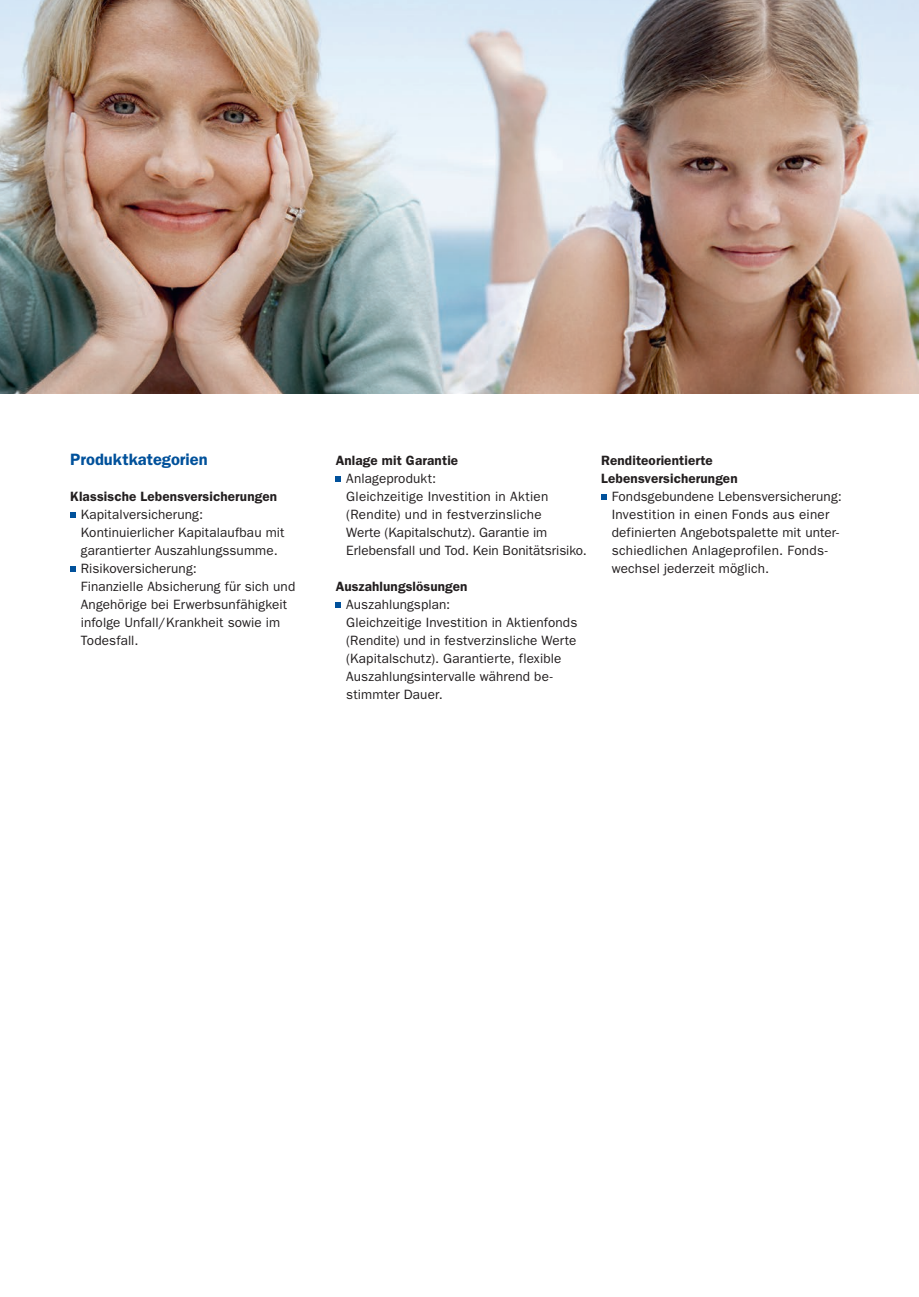
<style>
.page{position:relative;width:919px;height:1297px;background:#fff}
.page>*{position:absolute;margin:0;border:0;box-sizing:border-box;transform-origin:0 0}
.t1{font:600 16.5px "ITC Franklin Gothic Std";color:#01519b}
.t2{font:13.5px/18px "ITC Franklin Gothic Std";letter-spacing:.01em;color:#231f20}
.t3{font:600 13.5px/18px "ITC Franklin Gothic Std";letter-spacing:.01em;color:#231f20}
</style>
<div class="page">
<svg style="left:70px;top:512px;width:5px;height:6px"></svg>
<svg style="left:70px;top:566px;width:5px;height:6px"></svg>
<svg style="left:335px;top:476px;width:6px;height:6px"></svg>
<svg style="left:335px;top:602px;width:6px;height:6px"></svg>
<svg style="left:601px;top:494px;width:5px;height:6px"></svg>
<img style="left:0;top:0;width:918px;height:393px">
<p class="t1" style="left:70px;top:450px;width:139px">Produktkategorien</p>
<p class="t3" style="left:70px;top:488px;width:208px">Klassische Lebensversicherungen</p>
<p class="t2" style="left:81px;top:506px;width:216px">Kapitalversicherung:<br>Kontinuierlicher Kapitalaufbau mit garantierter Auszahlungssumme.<br>Risikoversicherung:<br>Finanzielle Absicherung für sich und<br>Angehörige bei Erwerbsunfähigkeit infolge Unfall/Krankheit sowie im<br>Todesfall.</p>
<p class="t3" style="left:335px;top:452px;width:124px">Anlage mit Garantie</p>
<p class="t2" style="left:346px;top:470px;width:242px">Anlageprodukt:<br>Gleichzeitige Investition in Aktien (Rendite) und in festverzinsliche<br>Werte (Kapitalschutz). Garantie im Erlebensfall und Tod. Kein Bonitätsrisiko.</p>
<p class="t3" style="left:335px;top:578px;width:133px">Auszahlungslösungen</p>
<p class="t2" style="left:346px;top:596px;width:232px">Auszahlungsplan:<br>Gleichzeitige Investition in Aktienfonds (Rendite) und in festverzinsliche Werte (Kapitalschutz). Garantierte, flexible Auszahlungsintervalle während be&shy;stimmter Dauer.</p>
<p class="t3" style="left:601px;top:452px;width:138px">Renditeorientierte<br>Lebensversicherungen</p>
<p class="t2" style="left:611px;top:488px;width:231px">Fondsgebundene Lebensversicherung:<br>Investition in einen Fonds aus einer definierten Angebotspalette mit unter&shy;schiedlichen Anlageprofilen. Fonds&shy;wechsel jederzeit möglich.</p>
</div>
